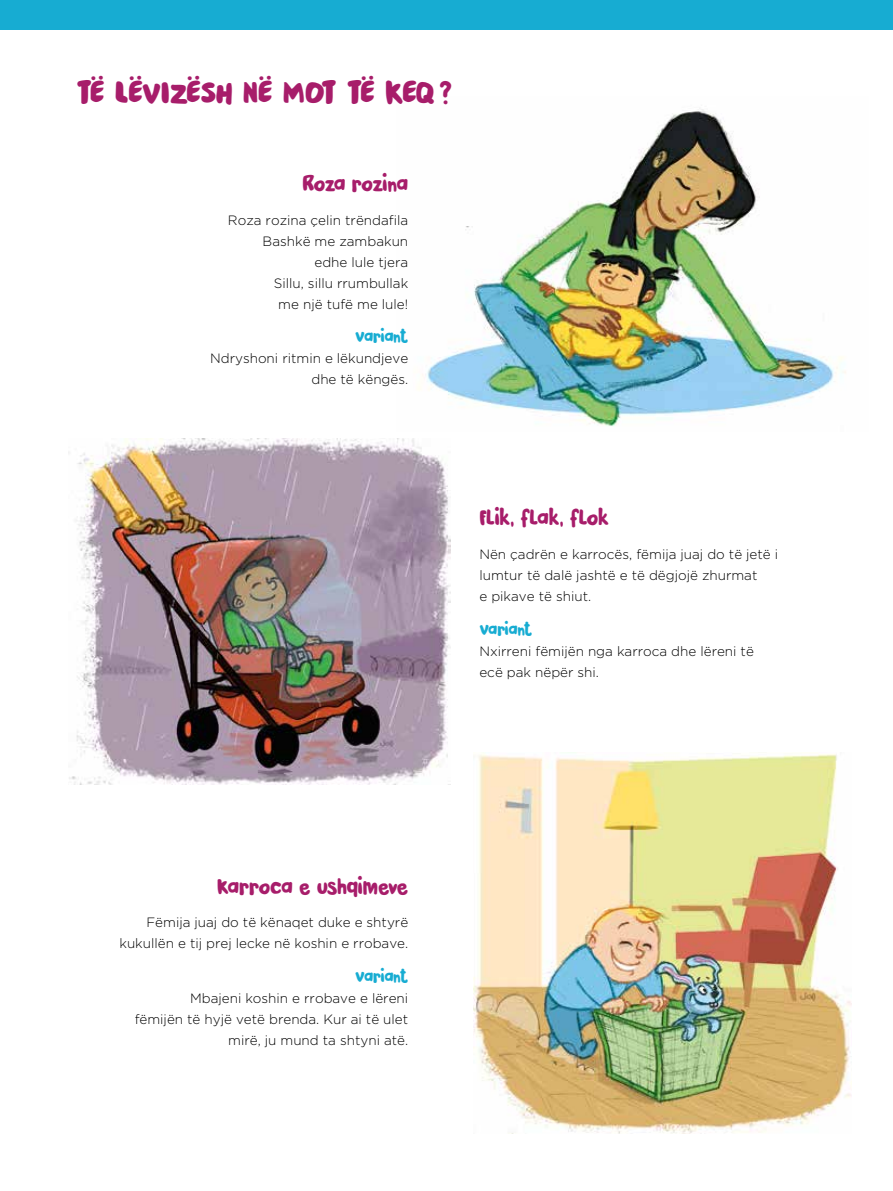
<style>
.page{position:relative;width:893px;height:1191px;background:#fff}
.page>*{position:absolute;margin:0;border:0;box-sizing:border-box;transform-origin:0 0}
.t1{font:33px "Pardesi";letter-spacing:-.035em;color:#a71d6a}
.t2{font:21px "Pardesi";letter-spacing:-.04em;color:#a71d6a}
.t3{font:16.5px "Pardesi";letter-spacing:-.035em;color:#17acd2}
.t4{font:300 13.5px/21px "Gotham";color:#000;text-align:right}
</style>
<div class="page">
<div style="left:0;top:0;width:893px;height:30px;background:#17acd2"></div>
<img style="left:418px;top:109px;width:428px;height:317px">
<img style="left:68px;top:438px;width:383px;height:346px">
<img style="left:473px;top:753px;width:378px;height:380px">
<h1 class="t1" style="left:77px;top:68px;width:377px">TË LËVIZËSH NË MOT TË KEQ ?</h1>
<h2 class="t2" style="left:302px;top:168px;width:107px">Roza rozina</h2>
<p class="t4" style="left:228px;top:209px;width:182px">Roza rozina çelin trëndafila<br>Bashkë me zambakun edhe lule tjera<br>Sillu, sillu rrumbullak<br>me një tufë me lule!</p>
<p class="t3" style="left:355px;top:324px;width:54px">Variant</p>
<p class="t4" style="left:210px;top:348px;width:200px">Ndryshoni ritmin e lëkundjeve dhe të këngës.</p>
<h2 class="t2" style="left:479px;top:502px;width:131px">Flik, flak, flok</h2>
<p class="t4" style="left:479px;top:543px;width:300px;text-align:left">Nën çadrën e karrocës, fëmija juaj do të jetë i lumtur të dalë jashtë e të dëgjojë zhurmat<br>e pikave të shiut.</p>
<p class="t3" style="left:479px;top:617px;width:54px">Variant</p>
<p class="t4" style="left:479px;top:640px;width:276px;text-align:left">Nxirreni fëmijën nga karroca dhe lëreni të ecë pak nëpër shi.</p>
<h2 class="t2" style="left:217px;top:871px;width:192px">Karroca e ushqimeve</h2>
<p class="t4" style="left:119px;top:912px;width:290px">Fëmija juaj do të kënaqet duke e shtyrë kukullën e tij prej lecke në koshin e rrobave.</p>
<p class="t3" style="left:355px;top:964px;width:54px">Variant</p>
<p class="t4" style="left:135px;top:987px;width:275px">Mbajeni koshin e rrobave e lëreni<br>fëmijën të hyjë vetë brenda. Kur ai të ulet mirë, ju mund ta shtyni atë.</p>
</div>
